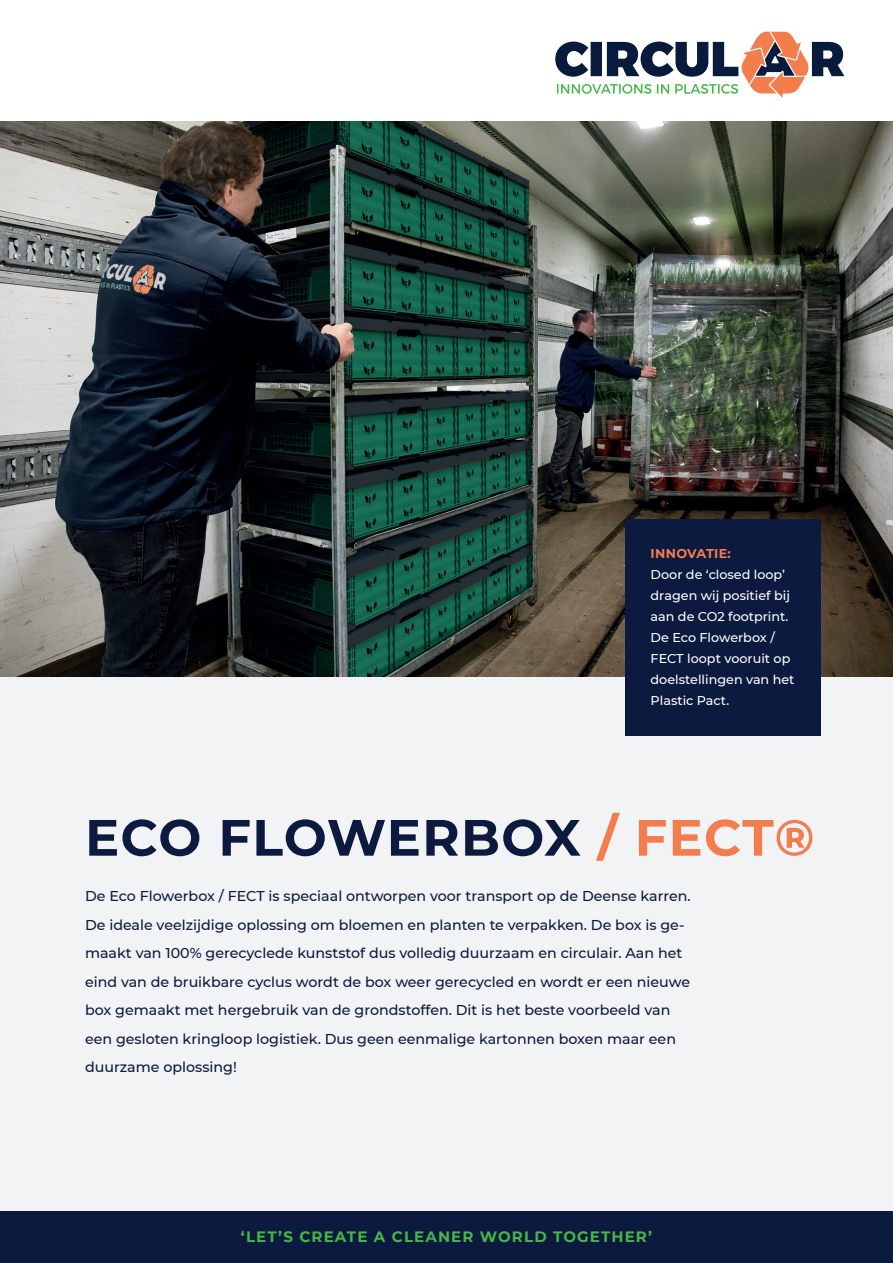
<style>
.page{position:relative;width:893px;height:1263px;background:#fff}
.page>*{position:absolute;margin:0;border:0;box-sizing:border-box;transform-origin:0 0}
.t1{font:700 51px "Montserrat";letter-spacing:.025em;color:#0b1a3e}
.t2{font:700 15px "Montserrat";letter-spacing:.075em;color:#47b74a}
.t3{font:500 14.25px/28.5px "Montserrat";color:#0b1a3e}
.t4{font:500 12.75px/21px "Montserrat";color:#fff}
.t5{font:700 12.75px "Montserrat";letter-spacing:.025em;color:#f47d4e}
.s1{color:#f47d4e}
</style>
<div class="page">
<img style="left:0;top:121px;width:893px;height:556px">
<div style="left:0;top:677px;width:893px;height:565px;background:#f2f3f4"></div>
<div style="left:0;top:1212px;width:893px;height:51px;background:#0b1a3e"></div>
<svg style="left:555px;top:31px;width:289px;height:67px"></svg>
<div style="left:625px;top:519px;width:196px;height:217px;background:#0b1a3e"></div>
<p class="t5" style="left:651px;top:544px;width:82px">INNOVATIE:</p>
<p class="t4" style="left:651px;top:563px;width:145px">Door de ‘closed loop’ dragen wij positief bij aan de CO2 footprint.<br>De Eco Flowerbox /<br>FECT loopt vooruit op doelstellingen van het<br>Plastic Pact.</p>
<h1 class="t1" style="left:85px;top:801px;width:731px">ECO FLOWERBOX <span class="s1">/ FECT®</span></h1>
<p class="t3" style="left:85px;top:881px;width:607px">De Eco Flowerbox / FECT is speciaal ontworpen voor transport op de Deense karren.<br>De ideale veelzijdige oplossing om bloemen en planten te verpakken. De box is ge&shy;maakt van 100% gerecyclede kunststof dus volledig duurzaam en circulair. Aan het eind van de bruikbare cyclus wordt de box weer gerecycled en wordt er een nieuwe box gemaakt met hergebruik van de grondstoffen. Dit is het beste voorbeeld van een gesloten kringloop logistiek. Dus geen eenmalige kartonnen boxen maar een duurzame oplossing!</p>
<p class="t2" style="left:241px;top:1225px;width:413px">‘LET’S CREATE A CLEANER WORLD TOGETHER’</p>
</div>
